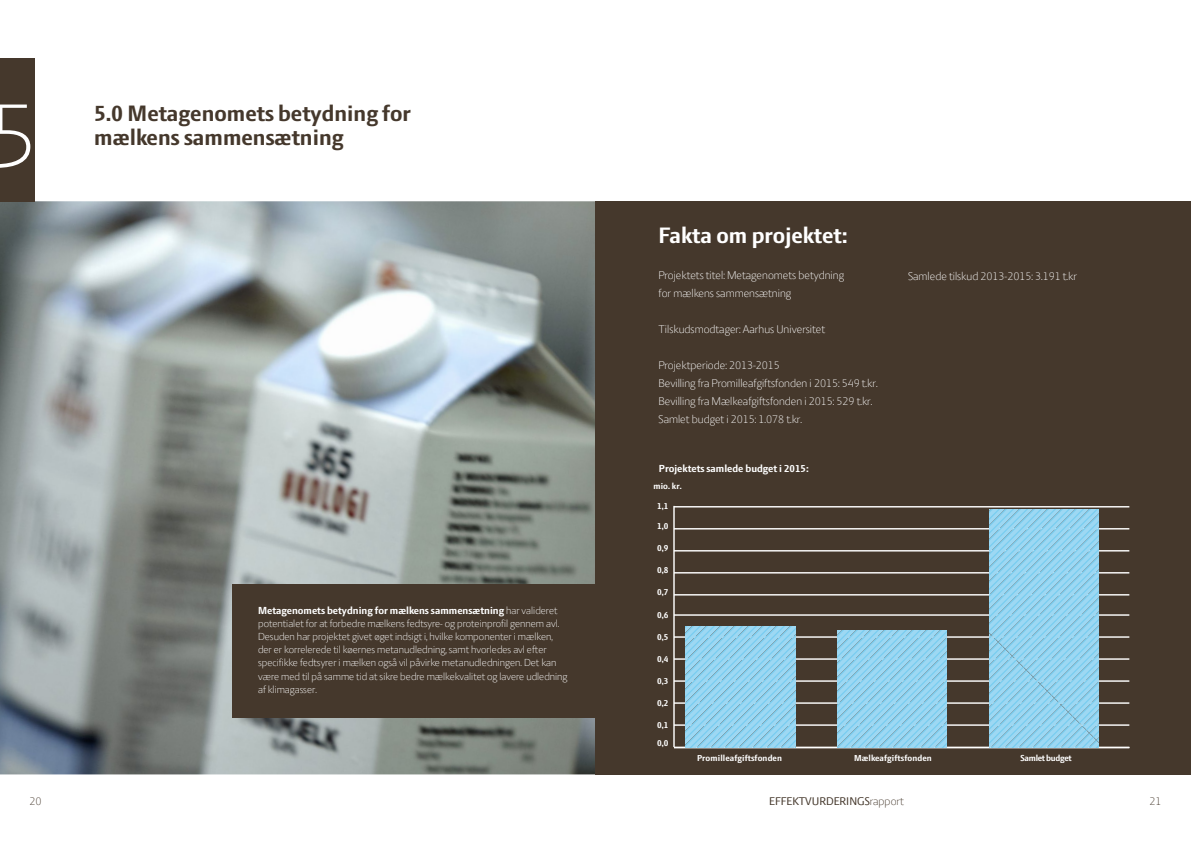
<style>
.page{position:relative;width:1191px;height:842px;background:#fff}
.page>*{position:absolute;margin:0;border:0;box-sizing:border-box;transform-origin:0 0}
.t1{font:300 100px "LF Press Sans";color:#fff}
.t2{font:700 24px "LF Press Sans";color:#45382c}
.t3{font:700 24px "LF Press Sans";color:#fff}
.t4{font:300 12px/18px "LF Press Sans";color:#fff}
.t5{font:12px "LF Press Sans";color:#45382c}
.t6{font:300 12px "LF Press Sans";color:#45382c}
.t7{font:300 11px/13.2px "LF Press Sans";color:#fff}
.t8{font:700 11px "LF Press Sans";color:#fff}
.t9{font:700 9.3px "LF Press Sans";letter-spacing:.01em;color:#fff}
.t10{font:700 9.3px "LF Press Sans";letter-spacing:-.03em;color:#fff}
.s1{font-weight:700}
.s2{font-weight:300}
</style>
<div class="page">
<img style="left:0;top:201px;width:595px;height:573px">
<div style="left:0;top:58px;width:35px;height:143px;background:#45382c"></div>
<div style="left:232px;top:584px;width:377px;height:134px;background:#45382c"></div>
<div style="left:595px;top:201px;width:596px;height:573px;background:#45382c"></div>
<hr style="left:673px;top:506px;width:1px;height:241px;background:#fff">
<hr style="left:674px;top:747px;width:455px;height:1px;background:#fff">
<hr style="left:674px;top:724px;width:455px;height:2px;background:#fff">
<hr style="left:674px;top:702px;width:455px;height:2px;background:#fff">
<hr style="left:674px;top:680px;width:455px;height:2px;background:#fff">
<hr style="left:674px;top:658px;width:455px;height:2px;background:#fff">
<hr style="left:674px;top:636px;width:455px;height:2px;background:#fff">
<hr style="left:674px;top:614px;width:455px;height:2px;background:#fff">
<hr style="left:674px;top:594px;width:455px;height:1px;background:#fff">
<hr style="left:674px;top:572px;width:455px;height:1px;background:#fff">
<hr style="left:674px;top:550px;width:455px;height:1px;background:#fff">
<hr style="left:674px;top:528px;width:455px;height:1px;background:#fff">
<hr style="left:674px;top:506px;width:455px;height:1px;background:#fff">
<svg style="left:686px;top:626px;width:109px;height:121px;background:#92d1ed"></svg>
<svg style="left:837px;top:631px;width:110px;height:116px;background:#92d1ed"></svg>
<svg style="left:989px;top:510px;width:109px;height:237px;background:#91cfeb"></svg>
<h1 class="t1" style="left:-12px;top:78px;width:51px">5</h1>
<h2 class="t2" style="left:94px;top:100px;width:318px">5.0 Metagenomets betydning for</h2>
<h2 class="t2" style="left:94px;top:124px;width:251px">mælkens sammensætning</h2>
<p class="t7" style="left:258px;top:603px;width:311px"><span class="s1">Metagenomets betydning for mælkens sammensætning</span> har valideret potentialet for at forbedre mælkens fedtsyre- og proteinprofil gennem avl.<br>Desuden har projektet givet øget indsigt i, hvilke komponenter i mælken, der er korrelerede til køernes metanudledning, samt hvorledes avl efter specifikke fedtsyrer i mælken også vil påvirke metanudledningen. Det kan være med til på samme tid at sikre bedre mælkekvalitet og lavere udledning af klimagasser.</p>
<h2 class="t3" style="left:658px;top:222px;width:191px">Fakta om projektet:</h2>
<p class="t4" style="left:658px;top:266px;width:187px">Projektets titel: Metagenomets betydning for mælkens sammensætning</p>
<p class="t4" style="left:658px;top:320px;width:168px">Tilskudsmodtager: Aarhus Universitet</p>
<p class="t4" style="left:658px;top:356px;width:220px">Projektperiode: 2013-2015<br>Bevilling fra Promilleafgiftsfonden i 2015: 549 t.kr.<br>Bevilling fra Mælkeafgiftsfonden i 2015: 529 t.kr.<br>Samlet budget i 2015: 1.078 t.kr.</p>
<p class="t8" style="left:659px;top:462px;width:151px">Projektets samlede budget i 2015:</p>
<p class="t9" style="left:653px;top:480px;width:30px">mio. kr.</p>
<p class="t9" style="left:657px;top:501px;width:13px">1,1</p>
<p class="t9" style="left:657px;top:521px;width:13px">1,0</p>
<p class="t9" style="left:657px;top:543px;width:13px">0,9</p>
<p class="t9" style="left:657px;top:565px;width:13px">0,8</p>
<p class="t9" style="left:657px;top:587px;width:13px">0,7</p>
<p class="t9" style="left:657px;top:610px;width:13px">0,6</p>
<p class="t9" style="left:657px;top:632px;width:13px">0,5</p>
<p class="t9" style="left:657px;top:654px;width:13px">0,4</p>
<p class="t9" style="left:657px;top:676px;width:13px">0,3</p>
<p class="t9" style="left:657px;top:698px;width:13px">0,2</p>
<p class="t9" style="left:657px;top:720px;width:13px">0,1</p>
<p class="t9" style="left:657px;top:738px;width:13px">0,0</p>
<p class="t4" style="left:908px;top:267px;width:170px">Samlede tilskud 2013-2015: 3.191 t.kr</p>
<p class="t9" style="left:697px;top:752px;width:86px">Promilleafgiftsfonden</p>
<p class="t9" style="left:854px;top:752px;width:79px">Mælkeafgiftsfonden</p>
<p class="t10" style="left:1020px;top:752px;width:53px">Samlet budget</p>
<p class="t6" style="left:30px;top:794px;width:13px">20</p>
<p class="t5" style="left:769px;top:794px;width:136px">EFFEKTVURDERINGS<span class="s2">rapport</span></p>
<p class="t6" style="left:1149px;top:794px;width:13px">21</p>
</div>
